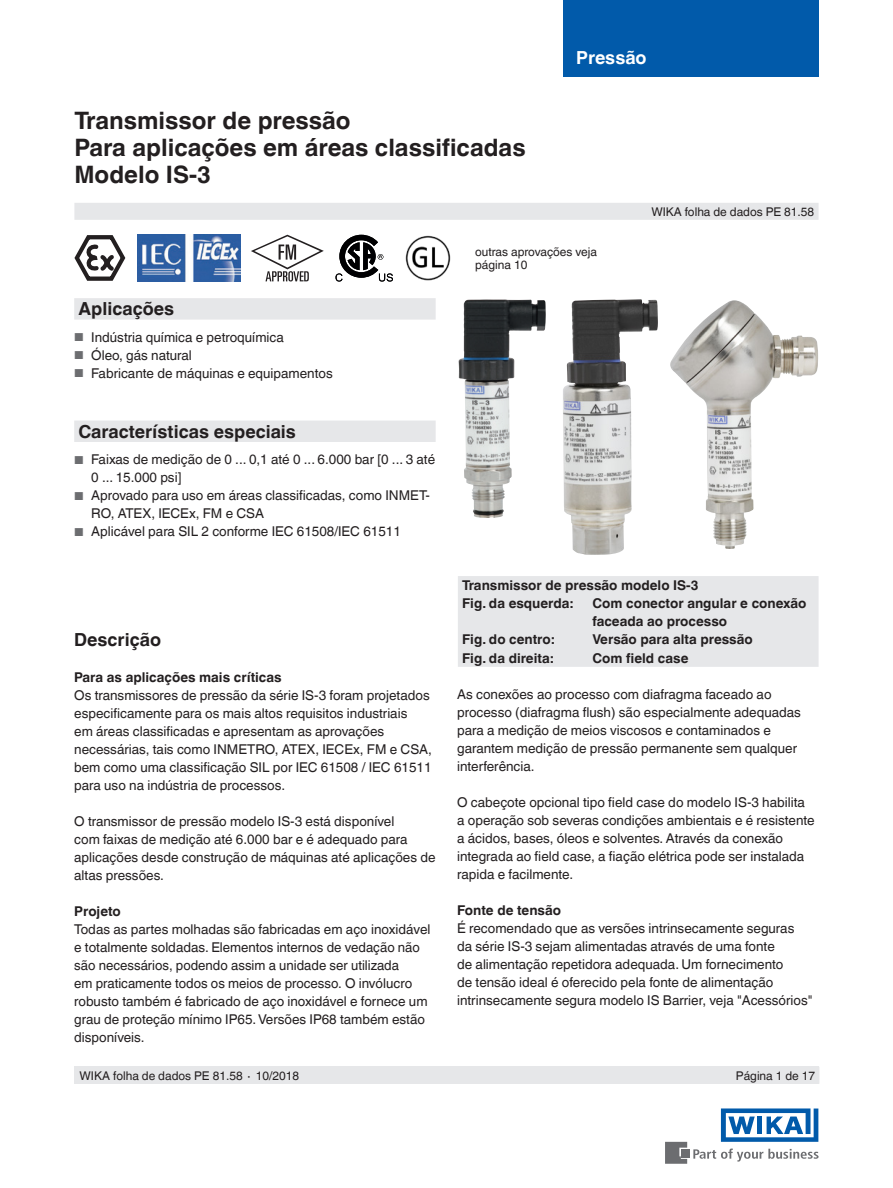
<style>
.page{position:relative;width:893px;height:1188px;background:#fff}
.page>*{position:absolute;margin:0;border:0;box-sizing:border-box;transform-origin:0 0}
.t1{font:700 24px/27px "Helvetica World";color:#231f20}
.t2{font:700 18px "Helvetica World";color:#231f20}
.t3{font:700 18px "Helvetica World";color:#fff}
.t4{font:13.5px/18px "Helvetica World";color:#231f20}
.t5{font:700 13.5px/18.1px "Helvetica World";color:#231f20}
.t6{font:12px/13.5px "Helvetica World";color:#231f20}
.s1{font-size:11.55px;color:#6c6d70}
</style>
<div class="page">
<svg style="left:693px;top:1149px;width:126px;height:13px"></svg>
<div style="left:682px;top:1150px;width:8px;height:8px;background:#6c6d70"></div>
<svg style="left:665px;top:1142px;width:22px;height:22px"></svg>
<svg style="left:721px;top:1108px;width:97px;height:34px"></svg>
<div style="left:563px;top:0;width:256px;height:76px;background:#015aaa"></div>
<div style="left:74px;top:203px;width:745px;height:17px;background:#e6e7e9"></div>
<div style="left:74px;top:1066px;width:745px;height:18px;background:#e6e7e9"></div>
<div style="left:458px;top:576px;width:361px;height:91px;background:#e6e7e9"></div>
<img style="left:458px;top:299px;width:88px;height:219px">
<img style="left:563px;top:299px;width:95px;height:256px">
<img style="left:670px;top:300px;width:148px;height:249px">
<svg style="left:74px;top:235px;width:52px;height:46px"></svg>
<img style="left:137px;top:235px;width:103px;height:46px">
<img style="left:405px;top:235px;width:46px;height:46px">
<svg style="left:251px;top:235px;width:73px;height:46px"></svg>
<svg style="left:335px;top:235px;width:58px;height:47px"></svg>
<svg style="left:74px;top:298px;width:362px;height:144px"></svg>
<h1 class="t1" style="left:74px;top:107px;width:453px">Transmissor de pressão<br>Para aplicações em áreas classificadas<br>Modelo IS-3</h1>
<h2 class="t3" style="left:576px;top:47px;width:72px">Pressão</h2>
<p class="t6" style="left:651px;top:205px;width:164px">WIKA folha de dados PE 81.58</p>
<h2 class="t2" style="left:78px;top:299px;width:97px">Aplicações</h2>
<p class="t4" style="left:74px;top:328px;width:211px"><span class="s1">■</span> Indústria química e petroquímica</p>
<p class="t4" style="left:74px;top:346px;width:119px"><span class="s1">■</span> Óleo, gás natural</p>
<p class="t4" style="left:74px;top:364px;width:260px"><span class="s1">■</span> Fabricante de máquinas e equipamentos</p>
<h2 class="t2" style="left:78px;top:421px;width:219px">Características especiais</h2>
<p class="t4" style="left:91px;top:451px;width:345px;text-indent:-17px"><span class="s1">■</span> Faixas de medição de 0 ... 0,1 até 0 ... 6.000 bar [0 ... 3 até<br>0 ... 15.000 psi]</p>
<p class="t4" style="left:91px;top:487px;width:340px;text-indent:-17px"><span class="s1">■</span> Aprovado para uso em áreas classificadas, como INMET-<br>RO, ATEX, IECEx, FM e CSA</p>
<p class="t4" style="left:74px;top:523px;width:328px"><span class="s1">■</span> Aplicável para SIL 2 conforme IEC 61508/IEC 61511</p>
<h2 class="t2" style="left:74px;top:630px;width:88px">Descrição</h2>
<p class="t5" style="left:74px;top:669px;width:209px">Para as aplicações mais críticas</p>
<p class="t4" style="left:74px;top:687px;width:359px">Os transmissores de pressão da série IS-3 foram projetados especificamente para os mais altos requisitos industriais<br>em áreas classificadas e apresentam as aprovações necessárias, tais como INMETRO, ATEX, IECEx, FM e CSA, bem como uma classificação SIL por IEC 61508 / IEC 61511 para uso na indústria de processos.</p>
<p class="t4" style="left:74px;top:813px;width:363px">O transmissor de pressão modelo IS-3 está disponível<br>com faixas de medição até 6.000 bar e é adequado para aplicações desde construção de máquinas até aplicações de altas pressões.</p>
<p class="t5" style="left:74px;top:903px;width:48px">Projeto</p>
<p class="t4" style="left:74px;top:921px;width:358px">Todas as partes molhadas são fabricadas em aço inoxidável e totalmente soldadas. Elementos internos de vedação não são necessários, podendo assim a unidade ser utilizada<br>em praticamente todos os meios de processo. O invólucro robusto também é fabricado de aço inoxidável e fornece um grau de proteção mínimo IP65. Versões IP68 também estão disponíveis.</p>
<p class="t6" style="left:475px;top:245px;width:123px">outras aprovações veja página 10</p>
<p class="t5" style="left:462px;top:576px;width:238px">Transmissor de pressão modelo IS-3<br>Fig. da esquerda:</p>
<p class="t5" style="left:592px;top:595px;width:216px">Com conector angular e conexão faceada ao processo</p>
<p class="t5" style="left:462px;top:631px;width:94px">Fig. do centro:</p>
<p class="t5" style="left:592px;top:631px;width:162px">Versão para alta pressão</p>
<p class="t5" style="left:462px;top:649px;width:93px">Fig. da direita:</p>
<p class="t5" style="left:592px;top:649px;width:97px">Com field case</p>
<p class="t4" style="left:457px;top:685px;width:345px">As conexões ao processo com diafragma faceado ao processo (diafragma flush) são especialmente adequadas para a medição de meios viscosos e contaminados e garantem medição de pressão permanente sem qualquer interferência.</p>
<p class="t4" style="left:457px;top:793px;width:359px">O cabeçote opcional tipo field case do modelo IS-3 habilita a operação sob severas condições ambientais e é resistente a ácidos, bases, óleos e solventes. Através da conexão integrada ao field case, a fiação elétrica pode ser instalada rapida e facilmente.</p>
<p class="t5" style="left:457px;top:901px;width:105px">Fonte de tensão</p>
<p class="t4" style="left:457px;top:919px;width:357px">É recomendado que as versões intrinsecamente seguras da série IS-3 sejam alimentadas através de uma fonte<br>de alimentação repetidora adequada. Um fornecimento<br>de tensão ideal é oferecido pela fonte de alimentação intrinsecamente segura modelo IS Barrier, veja "Acessórios"</p>
<p class="t6" style="left:80px;top:1069px;width:221px">WIKA folha de dados PE 81.58 ∙ 10/2018</p>
<p class="t6" style="left:736px;top:1069px;width:81px">Página 1 de 17</p>
</div>
